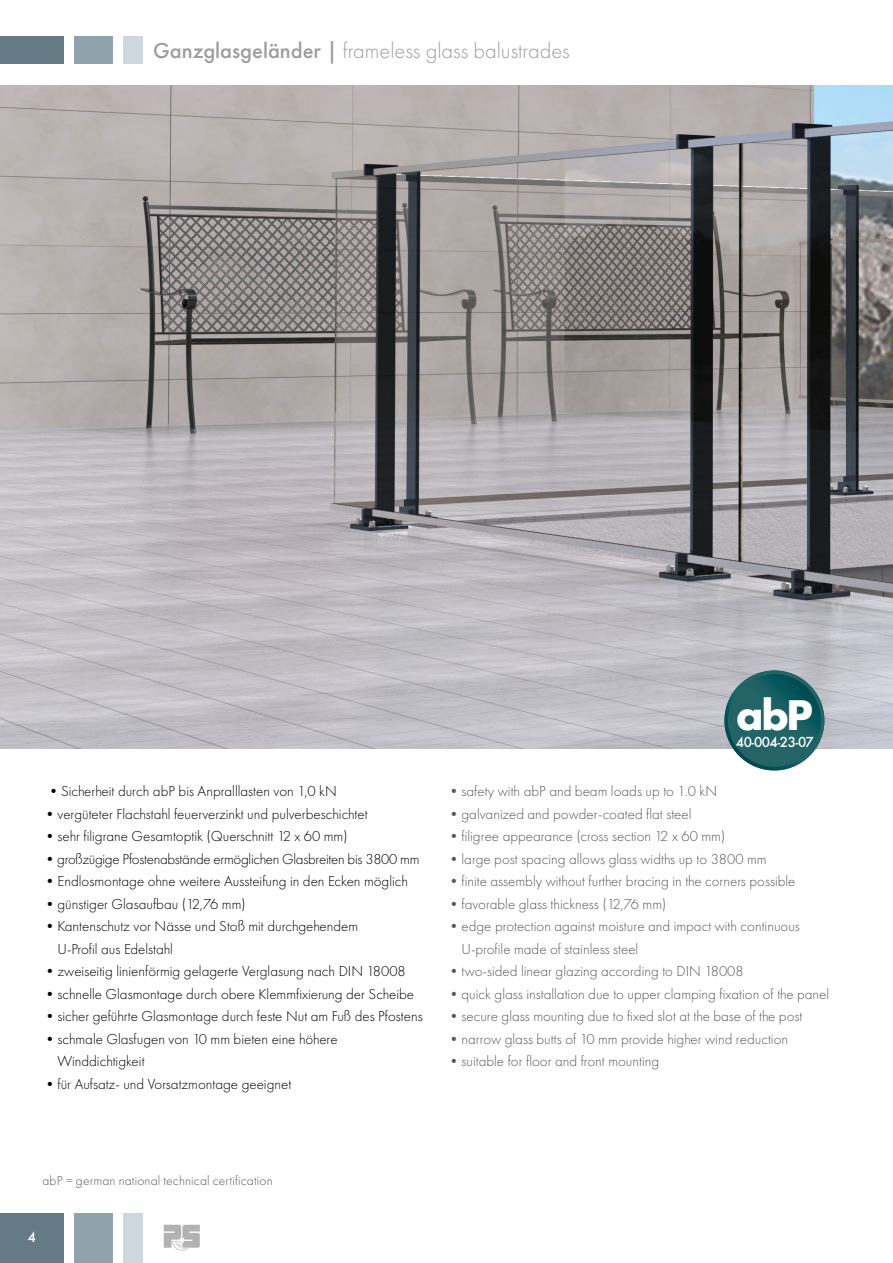
<style>
.page{position:relative;width:893px;height:1263px;background:#fff}
.page>*{position:absolute;margin:0;border:0;box-sizing:border-box;transform-origin:0 0}
.t1{font:700 39.45px "Futura";color:#fff}
.t2{font:300 22.5px "Futura PT";color:#9d9d9c}
.t3{font:300 15px/22.5px "Futura PT";color:#575756}
.t4{font:300 15px/22.5px "Futura PT";color:#000}
.t5{font:300 15px "Futura PT";letter-spacing:-.02em;color:#000}
.t6{font:500 15px "Futura PT";color:#fff}
.t7{font:300 13.5px "Futura PT";letter-spacing:.01em;color:#575756}
.t8{font:500 13.35px "Futura";letter-spacing:-.03em;color:#fff}
.s1{font-weight:500}
</style>
<div class="page">
<img style="left:0;top:85px;width:893px;height:663px">
<svg style="left:724px;top:670px;width:100px;height:100px;background:#43787b"></svg>
<div style="left:0;top:36px;width:64px;height:28px;background:#647a84"></div>
<div style="left:74px;top:36px;width:39px;height:28px;background:#90a2ac"></div>
<div style="left:123px;top:36px;width:19px;height:28px;background:#ced7dd"></div>
<svg style="left:164px;top:1225px;width:36px;height:25px"></svg>
<div style="left:0;top:1213px;width:64px;height:50px;background:#647a84"></div>
<div style="left:74px;top:1213px;width:39px;height:50px;background:#90a2ac"></div>
<div style="left:123px;top:1213px;width:19px;height:50px;background:#ced7dd"></div>
<h2 class="t2" style="left:153px;top:38px;width:418px"><span class="s1">Ganzglasgeländer |</span> frameless glass balustrades</h2>
<h1 class="t1" style="left:736px;top:686px;width:79px">abP</h1>
<p class="t8" style="left:736px;top:733px;width:79px">40-004-23-07</p>
<p class="t4" style="left:46px;top:780px;width:292px">•Sicherheit durch abP bis Anpralllasten von 1,0 kN</p>
<p class="t4" style="left:43px;top:802px;width:327px">•vergüteter Flachstahl feuerverzinkt und pulverbeschichtet</p>
<p class="t4" style="left:43px;top:825px;width:307px">•sehr filigrane Gesamtoptik (Querschnitt 12 x 60 mm)</p>
<p class="t5" style="left:43px;top:850px;width:379px">•großzügige Pfostenabstände ermöglichen Glasbreiten bis 3800 mm</p>
<p class="t4" style="left:43px;top:870px;width:367px">•Endlosmontage ohne weitere Aussteifung in den Ecken möglich</p>
<p class="t4" style="left:43px;top:892px;width:205px">•günstiger Glasaufbau (12,76 mm)</p>
<p class="t4" style="left:58px;top:915px;width:302px;text-indent:-15px">•Kantenschutz vor Nässe und Stoß mit durchgehendem<br>U-Profil aus Edelstahl</p>
<p class="t4" style="left:43px;top:960px;width:365px">•zweiseitig linienförmig gelagerte Verglasung nach DIN 18008</p>
<p class="t4" style="left:43px;top:982px;width:373px">•schnelle Glasmontage durch obere Klemmfixierung der Scheibe</p>
<p class="t4" style="left:43px;top:1005px;width:382px">•sicher geführte Glasmontage durch feste Nut am Fuß des Pfostens</p>
<p class="t4" style="left:58px;top:1027px;width:282px;text-indent:-15px">•schmale Glasfugen von 10 mm bieten eine höhere<br>Winddichtigkeit</p>
<p class="t4" style="left:43px;top:1072px;width:250px">•für Aufsatz- und Vorsatzmontage geeignet</p>
<p class="t3" style="left:446px;top:780px;width:272px">•safety with abP and beam loads up to 1.0 kN</p>
<p class="t3" style="left:446px;top:802px;width:247px">•galvanized and powder-coated flat steel</p>
<p class="t3" style="left:446px;top:825px;width:280px">•filigree appearance (cross section 12 x 60 mm)</p>
<p class="t3" style="left:446px;top:847px;width:322px">•large post spacing allows glass widths up to 3800 mm</p>
<p class="t3" style="left:446px;top:870px;width:351px">•finite assembly without further bracing in the corners possible</p>
<p class="t3" style="left:446px;top:892px;width:221px">•favorable glass thickness (12,76 mm)</p>
<p class="t3" style="left:461px;top:915px;width:340px;text-indent:-15px">•edge protection against moisture and impact with continuous<br>U-profile made of stainless steel</p>
<p class="t3" style="left:446px;top:960px;width:299px">•two-sided linear glazing according to DIN 18008</p>
<p class="t3" style="left:446px;top:982px;width:384px">•quick glass installation due to upper clamping fixation of the panel</p>
<p class="t3" style="left:446px;top:1005px;width:357px">•secure glass mounting due to fixed slot at the base of the post</p>
<p class="t3" style="left:446px;top:1027px;width:343px">•narrow glass butts of 10 mm provide higher wind reduction</p>
<p class="t3" style="left:446px;top:1050px;width:214px">•suitable for floor and front mounting</p>
<p class="t7" style="left:43px;top:1173px;width:232px">abP = german national technical certification</p>
<p class="t6" style="left:28px;top:1228px;width:10px">4</p>
</div>
